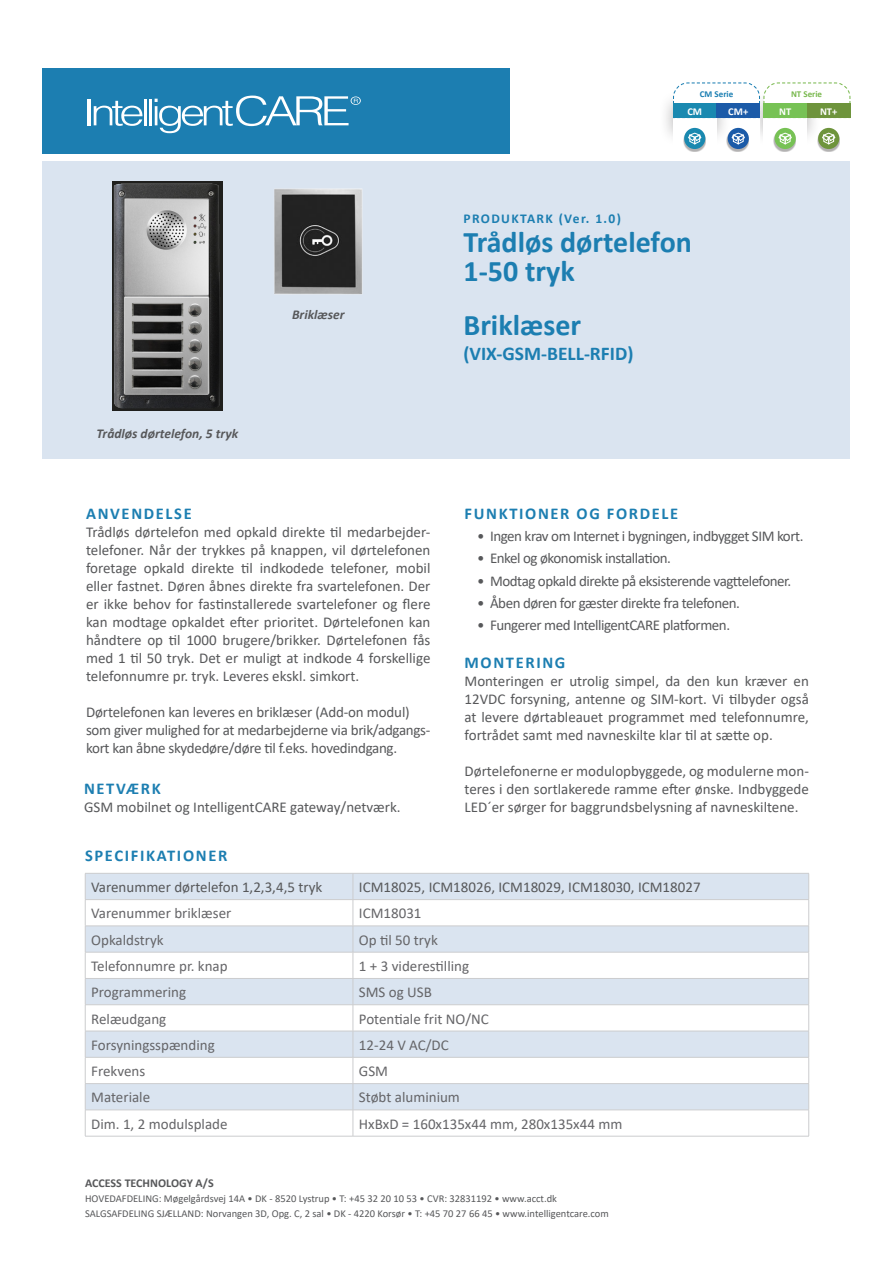
<style>
.page{position:relative;width:893px;height:1263px;background:#fff}
.page>*{position:absolute;margin:0;border:0;box-sizing:border-box;transform-origin:0 0}
.t1{font:700 30px "Calibri";color:#1c7eb1}
.t2{font:700 19.5px "Calibri";color:#1c7eb1}
.t3{font:700 16.5px "Calibri";letter-spacing:.1em;color:#1c7eb1}
.t4{font:15px/18px "Calibri";letter-spacing:-.02em;color:#57585a;text-align:justify}
.t5{font:15px "Calibri";color:#656568}
.t6{font:15px "Calibri";color:#57585a}
.t7{font:italic 700 13.5px "Calibri";color:#57585a}
.t8{font:700 13.5px "Calibri";letter-spacing:.1em;color:#1c7eb1}
.t9{font:700 12px "Calibri";color:#57585a}
.t10{font:10.5px/15px "Calibri";color:#57585a}
.t11{font:700 10.5px "Calibri";color:#fff}
.t12{font:700 9px "Calibri";color:#78b84d}
.t13{font:700 9px "Calibri";color:#1a7eb2}
</style>
<div class="page">
<div style="left:43px;top:162px;width:807px;height:297px;background:#dae4f0"></div>
<div style="left:43px;top:68px;width:467px;height:85px;background:#1c7eb1"></div>
<hr style="left:87px;top:99px;width:3px;height:26px;background:#fff">
<svg style="left:94px;top:101px;width:48px;height:25px"></svg>
<hr style="left:144px;top:99px;width:2px;height:26px;background:#fff">
<hr style="left:149px;top:99px;width:3px;height:26px;background:#fff">
<svg style="left:155px;top:96px;width:206px;height:37px"></svg>
<div style="left:749px;top:89px;width:72px;height:58px;background:#231f20;opacity:.35"></div>
<div style="left:763px;top:118px;width:44px;height:29px;background:#fff"></div>
<div style="left:716px;top:118px;width:44px;height:29px;background:#fff"></div>
<div style="left:659px;top:89px;width:71px;height:58px;background:#231f20;opacity:.35"></div>
<div style="left:673px;top:118px;width:43px;height:29px;background:#fff"></div>
<svg style="left:672px;top:82px;width:179px;height:37px"></svg>
<div style="left:673px;top:104px;width:43px;height:14px;background:#1a89b0"></div>
<div style="left:716px;top:104px;width:44px;height:14px;background:#1c5ba8"></div>
<div style="left:86px;top:874px;width:722px;height:25px;background:#dae4f0"></div>
<svg style="left:86px;top:900px;width:722px;height:236px"></svg>
<hr style="left:85px;top:873px;width:268px;height:1px;background:#cbccce">
<hr style="left:353px;top:873px;width:456px;height:1px;background:#cbccce">
<hr style="left:85px;top:899px;width:268px;height:1px;background:#cbccce">
<hr style="left:353px;top:899px;width:456px;height:1px;background:#cbccce">
<hr style="left:85px;top:926px;width:268px;height:1px;background:#cbccce">
<hr style="left:353px;top:926px;width:456px;height:1px;background:#cbccce">
<hr style="left:85px;top:952px;width:268px;height:1px;background:#cbccce">
<hr style="left:353px;top:952px;width:456px;height:1px;background:#cbccce">
<hr style="left:85px;top:978px;width:268px;height:1px;background:#cbccce">
<hr style="left:353px;top:978px;width:456px;height:1px;background:#cbccce">
<hr style="left:85px;top:1004px;width:268px;height:1px;background:#cbccce">
<hr style="left:353px;top:1004px;width:456px;height:1px;background:#cbccce">
<hr style="left:85px;top:1031px;width:268px;height:1px;background:#cbccce">
<hr style="left:353px;top:1031px;width:456px;height:1px;background:#cbccce">
<hr style="left:85px;top:1057px;width:268px;height:1px;background:#cbccce">
<hr style="left:353px;top:1057px;width:456px;height:1px;background:#cbccce">
<hr style="left:85px;top:1083px;width:268px;height:1px;background:#cbccce">
<hr style="left:353px;top:1083px;width:456px;height:1px;background:#cbccce">
<hr style="left:85px;top:1110px;width:268px;height:1px;background:#cbccce">
<svg style="left:85px;top:874px;width:1px;height:262px"></svg>
<hr style="left:353px;top:1110px;width:456px;height:1px;background:#cbccce">
<svg style="left:353px;top:874px;width:1px;height:262px"></svg>
<svg style="left:808px;top:874px;width:1px;height:262px"></svg>
<hr style="left:85px;top:1136px;width:268px;height:1px;background:#cbccce">
<hr style="left:353px;top:1136px;width:456px;height:1px;background:#cbccce">
<img style="left:112px;top:181px;width:111px;height:230px">
<img style="left:274px;top:188px;width:88px;height:106px">
<div style="left:817px;top:129px;width:23px;height:23px;background:#231f20;opacity:.35"></div>
<div style="left:818px;top:128px;width:21px;height:21px;background:#6e943c;border-radius:50%"></div>
<svg style="left:822px;top:133px;width:13px;height:11px"></svg>
<div style="left:774px;top:129px;width:22px;height:23px;background:#231f20;opacity:.35"></div>
<div style="left:775px;top:128px;width:21px;height:21px;background:#77c255;border-radius:50%"></div>
<svg style="left:779px;top:133px;width:13px;height:11px"></svg>
<div style="left:727px;top:129px;width:22px;height:23px;background:#231f20;opacity:.35"></div>
<div style="left:728px;top:128px;width:21px;height:21px;background:#1c5ba8;border-radius:50%"></div>
<svg style="left:732px;top:133px;width:13px;height:11px"></svg>
<div style="left:683px;top:129px;width:23px;height:23px;background:#231f20;opacity:.35"></div>
<div style="left:684px;top:128px;width:21px;height:21px;background:#1a89b0;border-radius:50%"></div>
<svg style="left:688px;top:133px;width:13px;height:11px"></svg>
<p class="t13" style="left:700px;top:88px;width:35px">CM Serie</p>
<p class="t11" style="left:687px;top:104px;width:16px">CM</p>
<p class="t11" style="left:728px;top:104px;width:21px">CM+</p>
<p class="t12" style="left:791px;top:88px;width:33px">NT Serie</p>
<p class="t11" style="left:779px;top:104px;width:14px">NT</p>
<p class="t11" style="left:820px;top:104px;width:19px">NT+</p>
<p class="t7" style="left:96px;top:423px;width:143px">Trådløs dørtelefon, 5 tryk</p>
<p class="t7" style="left:292px;top:305px;width:54px">Briklæser</p>
<p class="t3" style="left:86px;top:502px;width:107px">ANVENDELSE</p>
<p class="t4" style="left:86px;top:522px;width:346px">Trådløs dørtelefon med opkald direkte til medarbejder&shy;telefoner. Når der trykkes på knappen, vil dørtelefonen foretage opkald direkte til indkodede telefoner, mobil eller fastnet. Døren åbnes direkte fra svartelefonen. Der er ikke behov for fastinstallerede svartelefoner og flere kan modtage opkaldet efter prioritet. Dørtelefonen kan håndtere op til 1000 brugere/brikker. Dørtelefonen fås med 1 til 50 tryk. Det er muligt at indkode 4 forskellige telefonnumre pr. tryk. Leveres ekskl. simkort.</p>
<p class="t4" style="left:86px;top:702px;width:325px">Dørtelefonen kan leveres en briklæser (Add-on modul)</p>
<p class="t4" style="left:86px;top:720px;width:346px">som giver mulighed for at medarbejderne via brik/adgangs&shy;kort kan åbne skydedøre/døre til f.eks. hovedindgang.</p>
<p class="t3" style="left:84px;top:777px;width:78px">NETVÆRK</p>
<p class="t6" style="left:84px;top:797px;width:318px">GSM mobilnet og IntelligentCARE gateway/netværk.</p>
<p class="t3" style="left:85px;top:844px;width:144px">SPECIFIKATIONER</p>
<p class="t8" style="left:463px;top:209px;width:159px">PRODUKTARK (Ver. 1.0)</p>
<p class="t1" style="left:463px;top:221px;width:230px">Trådløs dørtelefon</p>
<p class="t1" style="left:463px;top:249px;width:113px">1-50 tryk</p>
<p class="t1" style="left:463px;top:303px;width:119px">Briklæser</p>
<p class="t2" style="left:463px;top:340px;width:171px">(VIX-GSM-BELL-RFID)</p>
<p class="t3" style="left:464px;top:502px;width:215px">FUNKTIONER OG FORDELE</p>
<p class="t4" style="left:477px;top:527px;width:328px">• Ingen krav om Internet i bygningen, indbygget SIM kort.</p>
<p class="t4" style="left:477px;top:549px;width:195px">• Enkel og økonomisk installation.</p>
<p class="t4" style="left:477px;top:571px;width:316px">• Modtag opkald direkte på eksisterende vagttelefoner.</p>
<p class="t4" style="left:477px;top:593px;width:264px">• Åben døren for gæster direkte fra telefonen.</p>
<p class="t4" style="left:477px;top:616px;width:254px">• Fungerer med IntelligentCARE platformen.</p>
<p class="t3" style="left:464px;top:651px;width:102px">MONTERING</p>
<p class="t4" style="left:464px;top:672px;width:346px">Monteringen er utrolig simpel, da den kun kræver en 12VDC forsyning, antenne og SIM-kort. Vi tilbyder også at levere dørtableauet programmet med telefonnumre, fortrådet samt med navneskilte klar til at sætte op.</p>
<p class="t4" style="left:464px;top:762px;width:346px">Dørtelefonerne er modulopbyggede, og modulerne mon&shy;teres i den sortlakerede ramme efter ønske. Indbyggede LED´er sørger for baggrundsbelysning af navneskiltene.</p>
<p class="t6" style="left:91px;top:877px;width:233px">Varenummer dørtelefon 1,2,3,4,5 tryk</p>
<p class="t6" style="left:359px;top:877px;width:343px">ICM18025, ICM18026, ICM18029, ICM18030, ICM18027</p>
<p class="t5" style="left:91px;top:903px;width:142px">Varenummer briklæser</p>
<p class="t5" style="left:359px;top:903px;width:64px">ICM18031</p>
<p class="t5" style="left:91px;top:929px;width:74px">Opkaldstryk</p>
<p class="t5" style="left:359px;top:929px;width:80px">Op til 50 tryk</p>
<p class="t5" style="left:91px;top:955px;width:138px">Telefonnumre pr. knap</p>
<p class="t5" style="left:359px;top:955px;width:112px">1 + 3 viderestilling</p>
<p class="t5" style="left:91px;top:982px;width:96px">Programmering</p>
<p class="t5" style="left:359px;top:982px;width:75px">SMS og USB</p>
<p class="t5" style="left:91px;top:1008px;width:77px">Relæudgang</p>
<p class="t5" style="left:359px;top:1008px;width:132px">Potentiale frit NO/NC</p>
<p class="t5" style="left:91px;top:1034px;width:125px">Forsyningsspænding</p>
<p class="t5" style="left:359px;top:1034px;width:91px">12-24 V AC/DC</p>
<p class="t5" style="left:91px;top:1061px;width:56px">Frekvens</p>
<p class="t5" style="left:359px;top:1061px;width:31px">GSM</p>
<p class="t5" style="left:91px;top:1087px;width:60px">Materiale</p>
<p class="t5" style="left:359px;top:1087px;width:103px">Støbt aluminium</p>
<p class="t5" style="left:91px;top:1113px;width:138px">Dim. 1, 2 modulsplade</p>
<p class="t5" style="left:359px;top:1113px;width:265px">HxBxD = 160x135x44 mm, 280x135x44 mm</p>
<p class="t9" style="left:85px;top:1174px;width:130px">ACCESS TECHNOLOGY A/S</p>
<p class="t10" style="left:85px;top:1191px;width:525px">HOVEDAFDELING: Møgelgårdsvej 14A • DK - 8520 Lystrup • T: +45 32 20 10 53 • CVR: 32831192 • www.acct.dk<br>SALGSAFDELING SJÆLLAND: Norvangen 3D, Opg. C, 2 sal • DK - 4220 Korsør • T: +45 70 27 66 45 • www.intelligentcare.com</p>
</div>
